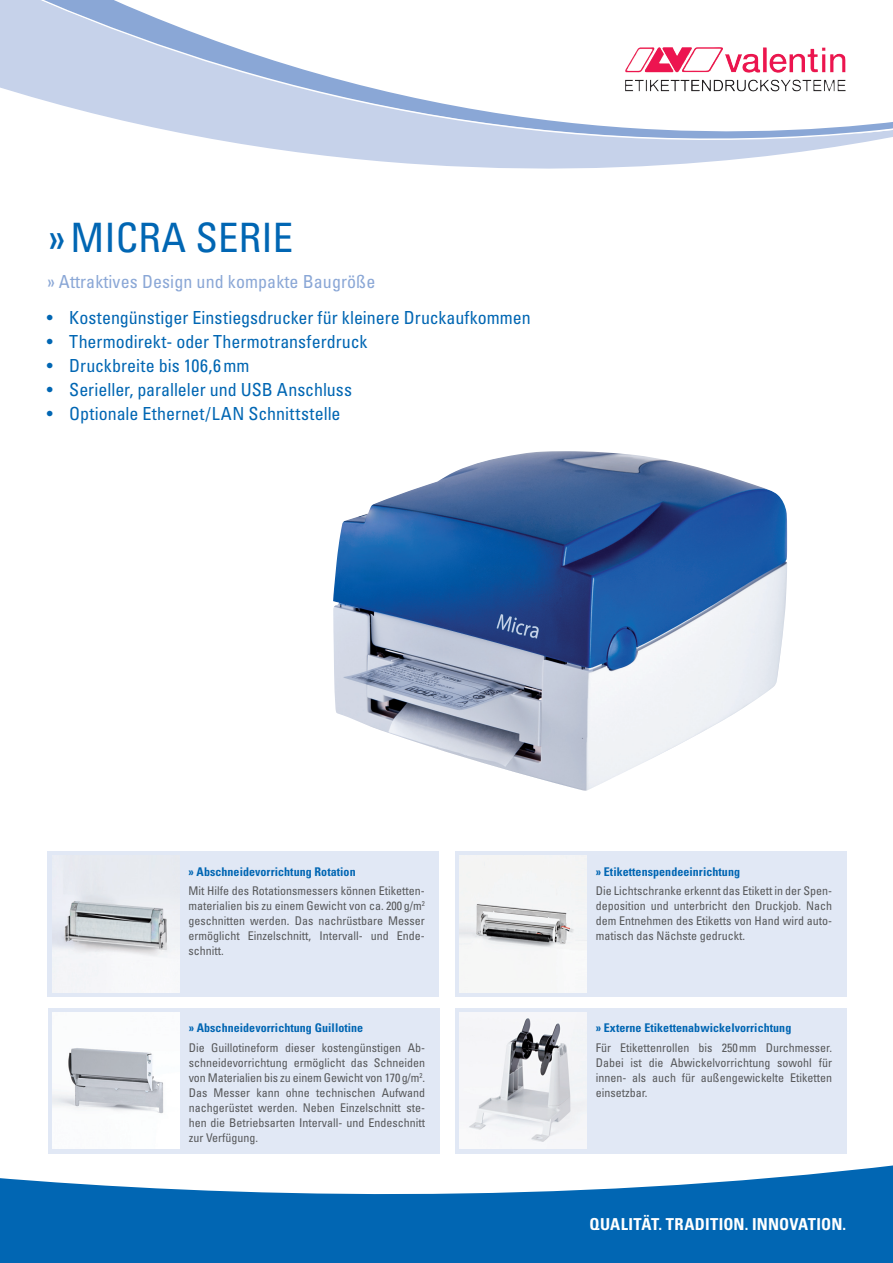
<style>
.page{position:relative;width:893px;height:1263px;background:#fff}
.page>*{position:absolute;margin:0;border:0;box-sizing:border-box;transform-origin:0 0}
.t1{font:condensed 40.5px "Univers";letter-spacing:.005em;color:#0166b3}
.t2{font:condensed 18px "Univers";color:#0166b3}
.t3{font:condensed 18px "Univers";letter-spacing:.005em;color:#8aa7d6}
.t4{font:700 condensed 16.5px "Univers";letter-spacing:.005em;color:#fff}
.t5{font:condensed 12px/15px "Univers";color:#57585a;text-align:justify}
.t6{font:700 condensed 12px "Univers";letter-spacing:.005em;color:#0166b3}
</style>
<div class="page">
<svg style="left:0;top:1165px;width:893px;height:94px;fill:#0166b3"></svg>
<hr style="left:0;top:1259px;width:893px;height:4px;background:#0166b3">
<img style="left:333px;top:451px;width:454px;height:340px">
<svg style="left:0;top:0;width:893px;height:169px"></svg>
<div style="left:47px;top:851px;width:392px;height:145px;background:#e1e8f5"></div>
<img style="left:53px;top:855px;width:126px;height:137px">
<div style="left:48px;top:1008px;width:391px;height:145px;background:#e1e8f5"></div>
<img style="left:53px;top:1012px;width:127px;height:137px">
<div style="left:455px;top:1008px;width:391px;height:145px;background:#e1e8f5"></div>
<img style="left:460px;top:1012px;width:127px;height:137px">
<div style="left:455px;top:851px;width:391px;height:145px;background:#e1e8f5"></div>
<img style="left:460px;top:855px;width:127px;height:137px">
<p class="t1" style="left:47px;top:212px;width:248px">»MICRA SERIE</p>
<p class="t3" style="left:47px;top:270px;width:330px">» Attraktives Design und kompakte Baugröße</p>
<p class="t2" style="left:47px;top:306px;width:485px">• Kostengünstiger Einstiegsdrucker für kleinere Druckaufkommen</p>
<p class="t2" style="left:47px;top:330px;width:322px">• Thermodirekt- oder Thermotransferdruck</p>
<p class="t2" style="left:47px;top:354px;width:204px">• Druckbreite bis 106,6mm</p>
<p class="t2" style="left:47px;top:378px;width:307px">• Serieller, paralleler und USB Anschluss</p>
<p class="t2" style="left:47px;top:402px;width:295px">• Optionale Ethernet/LAN Schnittstelle</p>
<p class="t6" style="left:188px;top:864px;width:169px">» Abschneidevorrichtung Rotation</p>
<p class="t5" style="left:188px;top:883px;width:238px">Mit Hilfe des Rotationsmessers können Etiketten&shy;materialien bis zu einem Gewicht von ca. 200g/m<sup>2</sup></p>
<p class="t5" style="left:188px;top:913px;width:238px">geschnitten werden. Das nachrüstbare Messer ermöglicht Einzelschnitt, Intervall- und Ende&shy;schnitt.</p>
<p class="t6" style="left:189px;top:1021px;width:176px">» Abschneidevorrichtung Guillotine</p>
<p class="t5" style="left:189px;top:1040px;width:238px">Die Guillotineform dieser kostengünstigen Ab&shy;schneidevorrichtung ermöglicht das Schneiden von Materialien bis zu einem Gewicht von 170g/m<sup>2</sup>.</p>
<p class="t5" style="left:189px;top:1085px;width:238px">Das Messer kann ohne technischen Aufwand nachgerüstet werden. Neben Einzelschnitt ste&shy;hen die Betriebsarten Intervall- und Endeschnitt zur Verfügung.</p>
<p class="t6" style="left:596px;top:864px;width:146px">» Etikettenspendeeinrichtung</p>
<p class="t5" style="left:596px;top:883px;width:238px">Die Lichtschranke erkennt das Etikett in der Spen&shy;deposition und unterbricht den Druckjob. Nach dem Entnehmen des Etiketts von Hand wird auto&shy;matisch das Nächste gedruckt.</p>
<p class="t6" style="left:596px;top:1021px;width:197px">» Externe Etikettenabwickelvorrichtung</p>
<p class="t5" style="left:596px;top:1040px;width:238px">Für Etikettenrollen bis 250mm Durchmesser.<br>Dabei ist die Abwickelvorrichtung sowohl für innen- als auch für außengewickelte Etiketten einsetzbar.</p>
<p class="t4" style="left:590px;top:1214px;width:258px">QUALITÄT. TRADITION. INNOVATION.</p>
</div>
